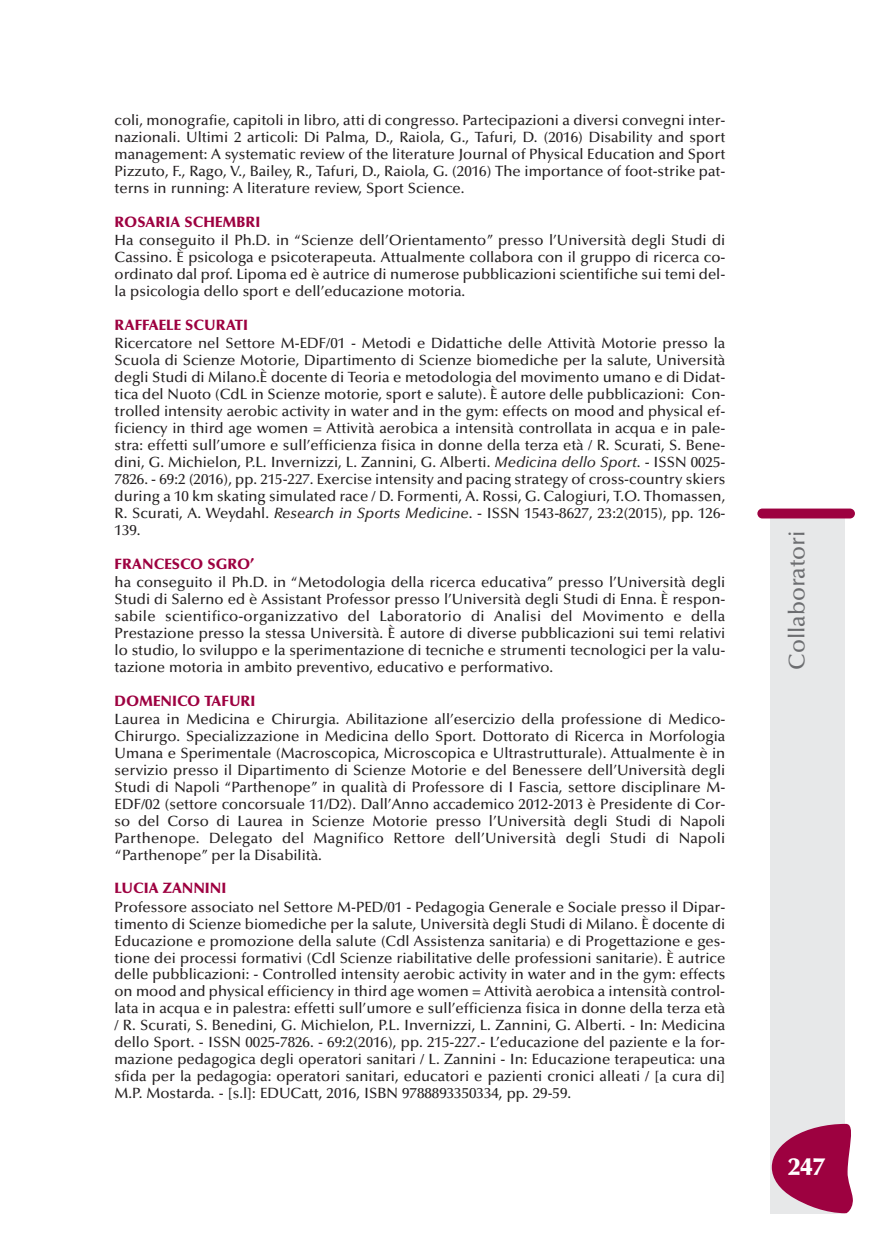
<style>
.page{position:relative;width:869px;height:1241px;background:#fff}
.page>*{position:absolute;margin:0;border:0;box-sizing:border-box;transform-origin:0 0}
.t1{font:900 24.5px "Optima";color:#fff}
.t2{font:500 22.75px "Optima";color:#6c6d70}
.t3{font:500 14.88px/17px "Optima";color:#231f20;text-align:justify}
.t4{font:900 14.88px "Optima";color:#9d0140}
.s1{font-style:italic}
</style>
<div class="page">
<div style="left:770px;top:516px;width:74px;height:697px;background:#e7e8e9"></div>
<div style="left:757px;top:508px;width:97px;height:10px;background:#9d0140;border-radius:5px"></div>
<svg style="left:771px;top:1123px;width:82px;height:89px"></svg>
<p class="t3" style="left:115px;top:113px;width:612px">coli, monografie, capitoli in libro, atti di congresso. Partecipazioni a diversi convegni inter&shy;nazionali. Ultimi 2 articoli: Di Palma, D., Raiola, G., Tafuri, D. (2016) Disability and sport management: A systematic review of the literature Journal of Physical Education and Sport Pizzuto, F., Rago, V., Bailey, R., Tafuri, D., Raiola, G. (2016) The importance of foot-strike pat&shy;terns in running: A literature review, Sport Science.</p>
<p class="t4" style="left:115px;top:216px;width:147px">ROSARIA SCHEMBRI</p>
<p class="t3" style="left:115px;top:233px;width:612px">Ha conseguito il Ph.D. in “Scienze dell’Orientamento” presso l’Università degli Studi di Cassino. È psicologa e psicoterapeuta. Attualmente collabora con il gruppo di ricerca co&shy;ordinato dal prof. Lipoma ed è autrice di numerose pubblicazioni scientifiche sui temi del&shy;la psicologia dello sport e dell’educazione motoria.</p>
<p class="t4" style="left:115px;top:319px;width:135px">RAFFAELE SCURATI</p>
<p class="t3" style="left:115px;top:336px;width:612px">Ricercatore nel Settore M-EDF/01 - Metodi e Didattiche delle Attività Motorie presso la Scuola di Scienze Motorie, Dipartimento di Scienze biomediche per la salute, Università degli Studi di Milano.È docente di Teoria e metodologia del movimento umano e di Didat&shy;tica del Nuoto (CdL in Scienze motorie, sport e salute). È autore delle pubblicazioni: Con&shy;trolled intensity aerobic activity in water and in the gym: effects on mood and physical ef&shy;ficiency in third age women = Attività aerobica a intensità controllata in acqua e in pale&shy;stra: effetti sull’umore e sull’efficienza fisica in donne della terza età / R. Scurati, S. Bene&shy;dini, G. Michielon, P.L. Invernizzi, L. Zannini, G. Alberti. <span class="s1">Medicina dello Sport</span>. - ISSN 0025- 7826. - 69:2 (2016), pp. 215-227. Exercise intensity and pacing strategy of cross-country skiers during a 10 km skating simulated race / D. Formenti, A. Rossi, G. Calogiuri, T.O. Thomassen, R. Scurati, A. Weydahl. <span class="s1">Research in Sports Medicine</span>. - ISSN 1543-8627, 23:2(2015), pp. 126- 139.</p>
<p class="t4" style="left:115px;top:557px;width:141px">FRANCESCO SGRO’</p>
<p class="t3" style="left:115px;top:575px;width:612px">ha conseguito il Ph.D. in “Metodologia della ricerca educativa” presso l’Università degli Studi di Salerno ed è Assistant Professor presso l’Università degli Studi di Enna. È respon&shy;sabile scientifico-organizzativo del Laboratorio di Analisi del Movimento e della Prestazione presso la stessa Università. È autore di diverse pubblicazioni sui temi relativi lo studio, lo sviluppo e la sperimentazione di tecniche e strumenti tecnologici per la valu&shy;tazione motoria in ambito preventivo, educativo e performativo.</p>
<p class="t4" style="left:115px;top:694px;width:142px">DOMENICO TAFURI</p>
<p class="t3" style="left:114px;top:711px;width:612px">Laurea in Medicina e Chirurgia. Abilitazione all’esercizio della professione di Medico-Chirurgo. Specializzazione in Medicina dello Sport. Dottorato di Ricerca in Morfologia Umana e Sperimentale (Macroscopica, Microscopica e Ultrastrutturale). Attualmente è in servizio presso il Dipartimento di Scienze Motorie e del Benessere dell’Università degli Studi di Napoli “Parthenope” in qualità di Professore di I Fascia, settore disciplinare M-EDF/02 (settore concorsuale 11/D2). Dall’Anno accademico 2012-2013 è Presidente di Cor&shy;so del Corso di Laurea in Scienze Motorie presso l’Università degli Studi di Napoli Parthenope. Delegato del Magnifico Rettore dell’Università degli Studi di Napoli “Parthenope” per la Disabilità.</p>
<p class="t4" style="left:115px;top:882px;width:113px">LUCIA ZANNINI</p>
<p class="t3" style="left:114px;top:899px;width:612px">Professore associato nel Settore M-PED/01 - Pedagogia Generale e Sociale presso il Dipar&shy;timento di Scienze biomediche per la salute, Università degli Studi di Milano. È docente di Educazione e promozione della salute (Cdl Assistenza sanitaria) e di Progettazione e ges&shy;tione dei processi formativi (Cdl Scienze riabilitative delle professioni sanitarie). È autrice delle pubblicazioni: - Controlled intensity aerobic activity in water and in the gym: effects on mood and physical efficiency in third age women = Attività aerobica a intensità control&shy;lata in acqua e in palestra: effetti sull’umore e sull’efficienza fisica in donne della terza età / R. Scurati, S. Benedini, G. Michielon, P.L. Invernizzi, L. Zannini, G. Alberti. - In: Medicina dello Sport. - ISSN 0025-7826. - 69:2(2016), pp. 215-227.- L’educazione del paziente e la for&shy;mazione pedagogica degli operatori sanitari / L. Zannini - In: Educazione terapeutica: una sfida per la pedagogia: operatori sanitari, educatori e pazienti cronici alleati / [a cura di] M.P. Mostarda. - [s.l]: EDUCatt, 2016, ISBN 9788893350334, pp. 29-59.</p>
<h2 class="t2" style="left:787px;top:669px;width:140px;rotate:-90deg">Collaboratori</h2>
<h1 class="t1" style="left:787px;top:1156px;width:38px">247</h1>
</div>
